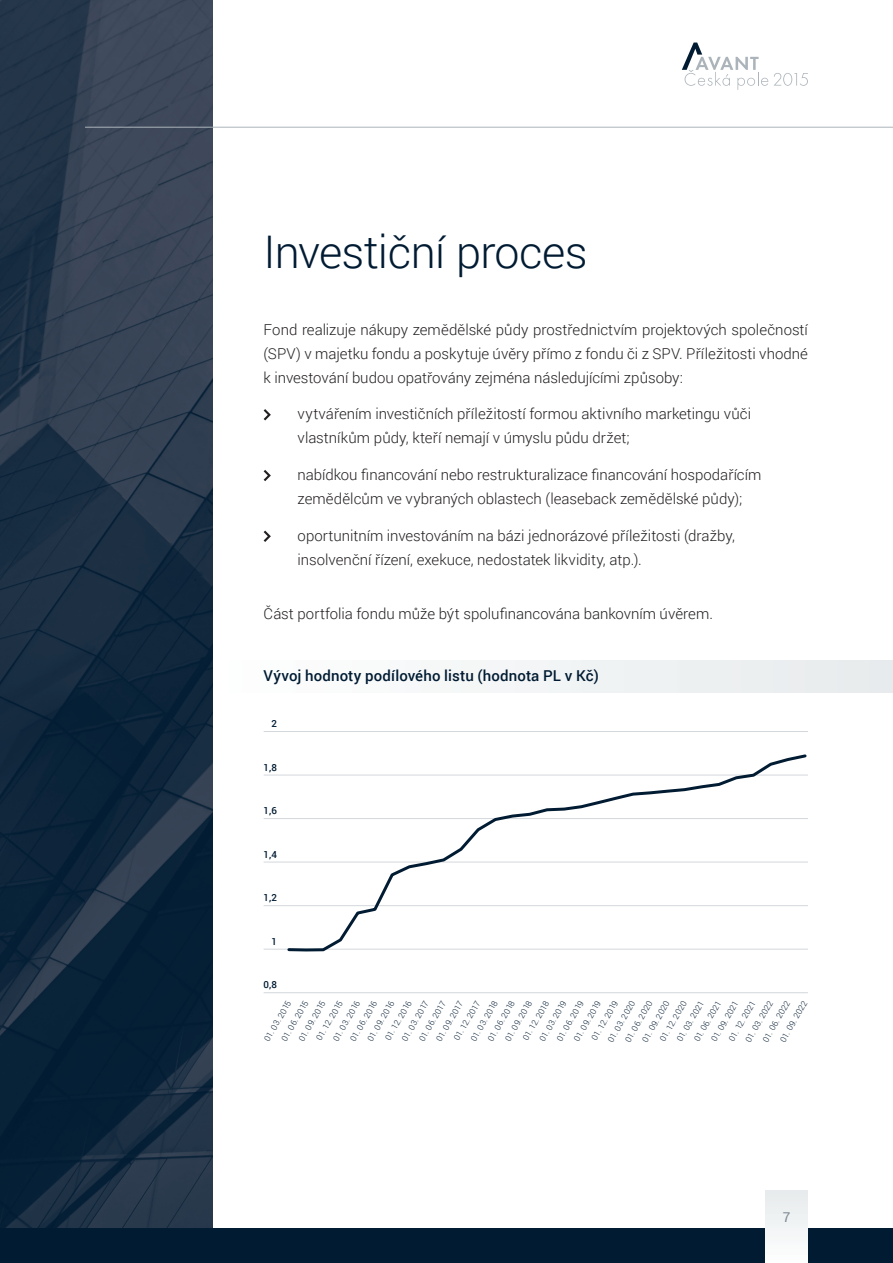
<style>
.page{position:relative;width:893px;height:1263px;background:#fff}
.page>*{position:absolute;margin:0;border:0;box-sizing:border-box;transform-origin:0 0}
.t1{font:300 45px "Roboto";letter-spacing:-.015em;color:#001b32}
.t2{font:300 15px/24px "Roboto";color:#231f20}
.t3{font:500 15px "Roboto";letter-spacing:.01em;color:#001b32}
.t4{font:13.5px "Roboto";color:#7c8892}
.t5{font:500 9.75px "Roboto";color:#001b32}
.t6{font:300 8.25px "Roboto";color:#001b32}
</style>
<div class="page">
<svg style="left:682px;top:43px;width:86px;height:47px"></svg>
<svg style="left:774px;top:73px;width:34px;height:13px"></svg>
<div style="left:213px;top:660px;width:680px;height:33px;background:#f2f5f5"></div>
<svg style="left:264px;top:409px;width:7px;height:11px"></svg>
<svg style="left:264px;top:470px;width:7px;height:11px"></svg>
<svg style="left:264px;top:531px;width:7px;height:11px"></svg>
<hr style="left:264px;top:949px;width:544px;height:1px;background:#d3d8dc">
<hr style="left:264px;top:905px;width:544px;height:1px;background:#d3d8dc">
<hr style="left:264px;top:862px;width:544px;height:1px;background:#d3d8dc">
<hr style="left:264px;top:818px;width:544px;height:1px;background:#d3d8dc">
<hr style="left:264px;top:775px;width:544px;height:1px;background:#d3d8dc">
<hr style="left:264px;top:731px;width:544px;height:1px;background:#d3d8dc">
<hr style="left:264px;top:992px;width:544px;height:1px;background:#d3d8dc">
<svg style="left:286px;top:754px;width:522px;height:198px"></svg>
<img style="left:0;top:0;width:213px;height:1229px">
<div style="left:0;top:1229px;width:893px;height:34px;background:#001b32"></div>
<div style="left:765px;top:1191px;width:43px;height:72px;background:#f2f5f5"></div>
<hr style="left:85px;top:127px;width:808px;height:1px;background:#abb4ba">
<p class="t1" style="left:264px;top:221px;width:325px">Investiční proces</p>
<p class="t2" style="left:264px;top:317px;width:546px;text-align:justify">Fond realizuje nákupy zemědělské půdy prostřednictvím projektových společností (SPV) v majetku fondu a poskytuje úvěry přímo z fondu či z SPV. Příležitosti vhodné k investování budou opatřovány zejména následujícími způsoby:</p>
<p class="t2" style="left:298px;top:402px;width:455px">vytvářením investičních příležitostí formou aktivního marketingu vůči vlastníkům půdy, kteří nemají v úmyslu půdu držet;</p>
<p class="t2" style="left:298px;top:462px;width:465px">nabídkou financování nebo restrukturalizace financování hospodařícím zemědělcům ve vybraných oblastech (leaseback zemědělské půdy);</p>
<p class="t2" style="left:298px;top:523px;width:439px">oportunitním investováním na bázi jednorázové příležitosti (dražby, insolvenční řízení, exekuce, nedostatek likvidity, atp.).</p>
<p class="t2" style="left:264px;top:601px;width:451px">Část portfolia fondu může být spolufinancována bankovním úvěrem.</p>
<p class="t3" style="left:264px;top:665px;width:337px">Vývoj hodnoty podílového listu (hodnota PL v Kč)</p>
<p class="t5" style="left:271px;top:717px;width:7px">2</p>
<p class="t5" style="left:264px;top:760px;width:15px">1,8</p>
<p class="t5" style="left:264px;top:804px;width:15px">1,6</p>
<p class="t5" style="left:264px;top:847px;width:15px">1,4</p>
<p class="t5" style="left:264px;top:891px;width:15px">1,2</p>
<p class="t5" style="left:271px;top:934px;width:7px">1</p>
<p class="t5" style="left:264px;top:978px;width:15px">0,8</p>
<p class="t6" style="left:330px;top:1038px;width:47px;rotate:-60deg">01. 03. 2016</p>
<p class="t6" style="left:347px;top:1038px;width:47px;rotate:-60deg">01. 06. 2016</p>
<p class="t6" style="left:382px;top:1037px;width:46px;rotate:-60deg">01. 12. 2016</p>
<p class="t6" style="left:365px;top:1037px;width:47px;rotate:-60deg">01. 09. 2016</p>
<p class="t6" style="left:743px;top:1038px;width:48px;rotate:-60deg">01. 03. 2022</p>
<p class="t6" style="left:760px;top:1038px;width:48px;rotate:-60deg">01. 06. 2022</p>
<p class="t6" style="left:777px;top:1038px;width:48px;rotate:-60deg">01. 09. 2022</p>
<p class="t6" style="left:468px;top:1038px;width:47px;rotate:-60deg">01. 03. 2018</p>
<p class="t6" style="left:485px;top:1038px;width:47px;rotate:-60deg">01. 06. 2018</p>
<p class="t6" style="left:502px;top:1038px;width:47px;rotate:-60deg">01. 09. 2018</p>
<p class="t6" style="left:520px;top:1037px;width:46px;rotate:-60deg">01. 12. 2018</p>
<p class="t6" style="left:279px;top:1037px;width:47px;rotate:-60deg">01. 06. 2015</p>
<p class="t6" style="left:399px;top:1038px;width:47px;rotate:-60deg">01. 03. 2017</p>
<p class="t6" style="left:296px;top:1037px;width:47px;rotate:-60deg">01. 09. 2015</p>
<p class="t6" style="left:261px;top:1037px;width:47px;rotate:-60deg">01. 03. 2015</p>
<p class="t6" style="left:433px;top:1038px;width:47px;rotate:-60deg">01. 09. 2017</p>
<p class="t6" style="left:416px;top:1038px;width:47px;rotate:-60deg">01. 06. 2017</p>
<p class="t6" style="left:313px;top:1037px;width:46px;rotate:-60deg">01. 12. 2015</p>
<p class="t6" style="left:451px;top:1037px;width:46px;rotate:-60deg">01. 12. 2017</p>
<p class="t6" style="left:605px;top:1038px;width:48px;rotate:-60deg">01. 03. 2020</p>
<p class="t6" style="left:622px;top:1038px;width:48px;rotate:-60deg">01. 06. 2020</p>
<p class="t6" style="left:639px;top:1038px;width:48px;rotate:-60deg">01. 09. 2020</p>
<p class="t6" style="left:657px;top:1038px;width:47px;rotate:-60deg">01. 12. 2020</p>
<p class="t6" style="left:571px;top:1037px;width:47px;rotate:-60deg">01. 09. 2019</p>
<p class="t6" style="left:554px;top:1038px;width:47px;rotate:-60deg">01. 06. 2019</p>
<p class="t6" style="left:589px;top:1037px;width:46px;rotate:-60deg">01. 12. 2019</p>
<p class="t6" style="left:537px;top:1038px;width:47px;rotate:-60deg">01. 03. 2019</p>
<p class="t6" style="left:726px;top:1037px;width:47px;rotate:-60deg">01. 12. 2021</p>
<p class="t6" style="left:691px;top:1038px;width:47px;rotate:-60deg">01. 06. 2021</p>
<p class="t6" style="left:708px;top:1038px;width:47px;rotate:-60deg">01. 09. 2021</p>
<p class="t6" style="left:674px;top:1038px;width:47px;rotate:-60deg">01. 03. 2021</p>
<p class="t4" style="left:783px;top:1207px;width:9px">7</p>
</div>
